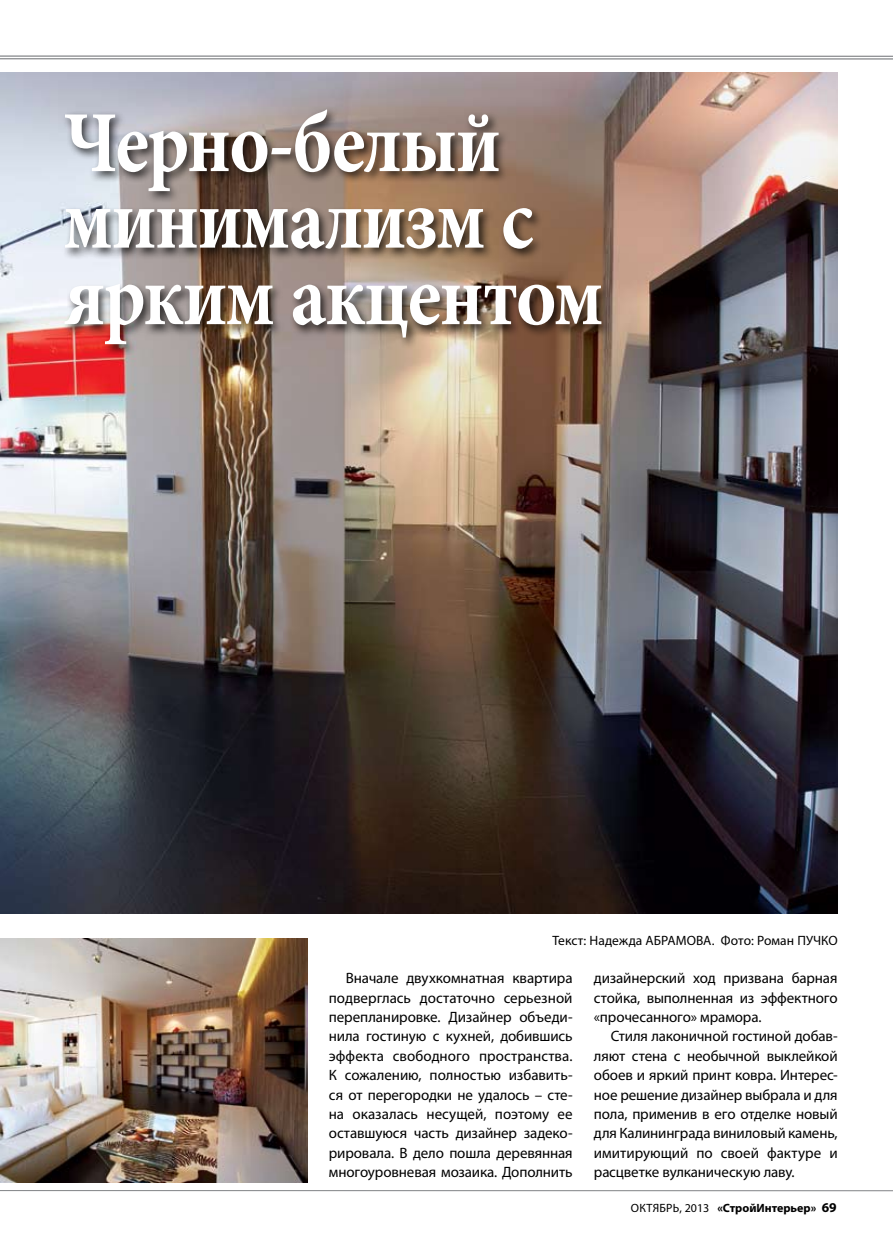
<style>
.page{position:relative;width:893px;height:1234px;background:#fff}
.page>*{position:absolute;margin:0;border:0;box-sizing:border-box;transform-origin:0 0}
.t1{font:700 87px/76.5px "Minion Pro";letter-spacing:-.02em;color:#fff;scale:.88 1}
.t2{font:15px/19.4px "Myriad Pro";letter-spacing:-.01em;color:#000;text-align:justify}
.t3{font:13.5px "Myriad Pro";letter-spacing:.005em;color:#000}
.t4{font:700 12px "Myriad Pro";color:#000}
.s1{font-weight:400}
.s2{font-size:13.5px}
</style>
<div class="page">
<hr style="left:0;top:1189px;width:893px;height:1px;background:#808285">
<img style="left:0;top:72px;width:838px;height:840px">
<hr style="left:0;top:58px;width:893px;height:1px;background:#808285">
<hr style="left:0;top:56px;width:893px;height:1px;background:#808285">
<div style="left:60px;top:104px;width:553px;height:251px;background:#000;opacity:.75"></div>
<img style="left:0;top:938px;width:307px;height:244px">
<h1 class="t1" style="left:64px;top:104px;width:615px">Черно-белый минимализм с ярким акцентом</h1>
<p class="t3" style="left:552px;top:931px;width:111px">Текст: Надежда Абрамо</p>
<p class="t3" style="left:696px;top:931px;width:134px">ва. Фото: Роман Пучко</p>
<p class="t2" style="left:329px;top:968px;width:245px;text-indent:17px">Вначале двухкомнатная квартира подверглась достаточно серьезной перепланировке. Дизайнер объеди&shy;нила гостиную с кухней, добившись эффекта свободного пространства.<br>К сожалению, полностью избавить&shy;ся от перегородки не удалось – сте&shy;на оказалась несущей, поэтому ее оставшуюся часть дизайнер задеко&shy;рировала. В дело пошла деревянная многоуровневая мозаика. Дополнить</p>
<p class="t2" style="left:594px;top:968px;width:245px">дизайнерский ход призвана барная стойка, выполненная из эффектного «прочесанного» мрамора.</p>
<p class="t2" style="left:594px;top:1026px;width:245px;text-indent:17px">Стиля лаконичной гостиной добав&shy;ляют стена с необычной выклейкой обоев и яркий принт ковра. Интерес&shy;ное решение дизайнер выбрала и для пола, применив в его отделке новый для Калининграда виниловый камень, имитирующий по своей фактуре и расцветке вулканическую лаву.</p>
<p class="t4" style="left:631px;top:1199px;width:207px"><span class="s1">ОКТЯБРЬ, 2013</span> «СтройИнтерьер» <span class="s2">69</span></p>
</div>
